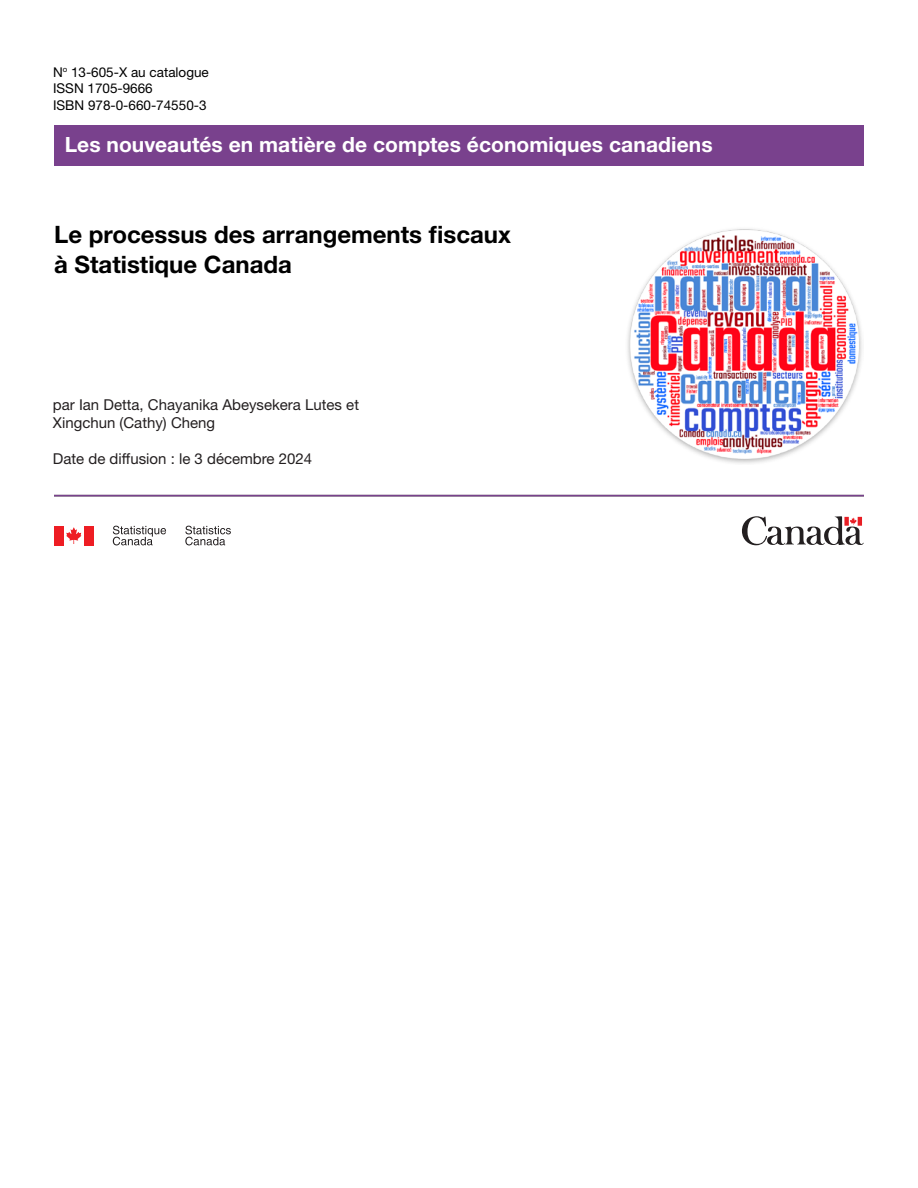
<style>
.page{position:relative;width:918px;height:1188px;background:#fff}
.page>*{position:absolute;margin:0;border:0;box-sizing:border-box;transform-origin:0 0}
.t1{font:700 24px/30px "Helvetica Neue LT Std";color:#000}
.t2{font:700 21px "Helvetica Neue LT Std";letter-spacing:.005em;color:#fff}
.t3{font:15px/18px "Helvetica Neue LT Std";color:#231f20}
.t4{font:13.5px/16.5px "Helvetica Neue LT Std";color:#000}
</style>
<div class="page">
<hr style="left:54px;top:495px;width:810px;height:1px;background:#79418d">
<svg style="left:742px;top:516px;width:122px;height:29px"></svg>
<svg style="left:66px;top:527px;width:15px;height:17px"></svg>
<div style="left:54px;top:526px;width:10px;height:19px;background:#ee1d23"></div>
<div style="left:84px;top:526px;width:10px;height:19px;background:#ee1d23"></div>
<svg style="left:113px;top:526px;width:53px;height:19px"></svg>
<svg style="left:185px;top:526px;width:46px;height:19px"></svg>
<div style="left:54px;top:125px;width:810px;height:40px;background:#79418d"></div>
<img style="left:627px;top:229px;width:235px;height:235px">
<p class="t4" style="left:53px;top:63px;width:157px">N<sup>o</sup> 13-605-X au catalogue<br>ISSN 1705-9666<br>ISBN 978-0-660-74550-3</p>
<h2 class="t2" style="left:65px;top:132px;width:650px">Les nouveautés en matière de comptes économiques canadiens</h2>
<h1 class="t1" style="left:54px;top:219px;width:458px">Le processus des arrangements fiscaux à Statistique Canada</h1>
<p class="t3" style="left:53px;top:395px;width:308px">par Ian Detta, Chayanika Abeysekera Lutes et<br>Xingchun (Cathy) Cheng</p>
<p class="t3" style="left:53px;top:449px;width:261px">Date de diffusion : le 3 décembre 2024</p>
</div>
